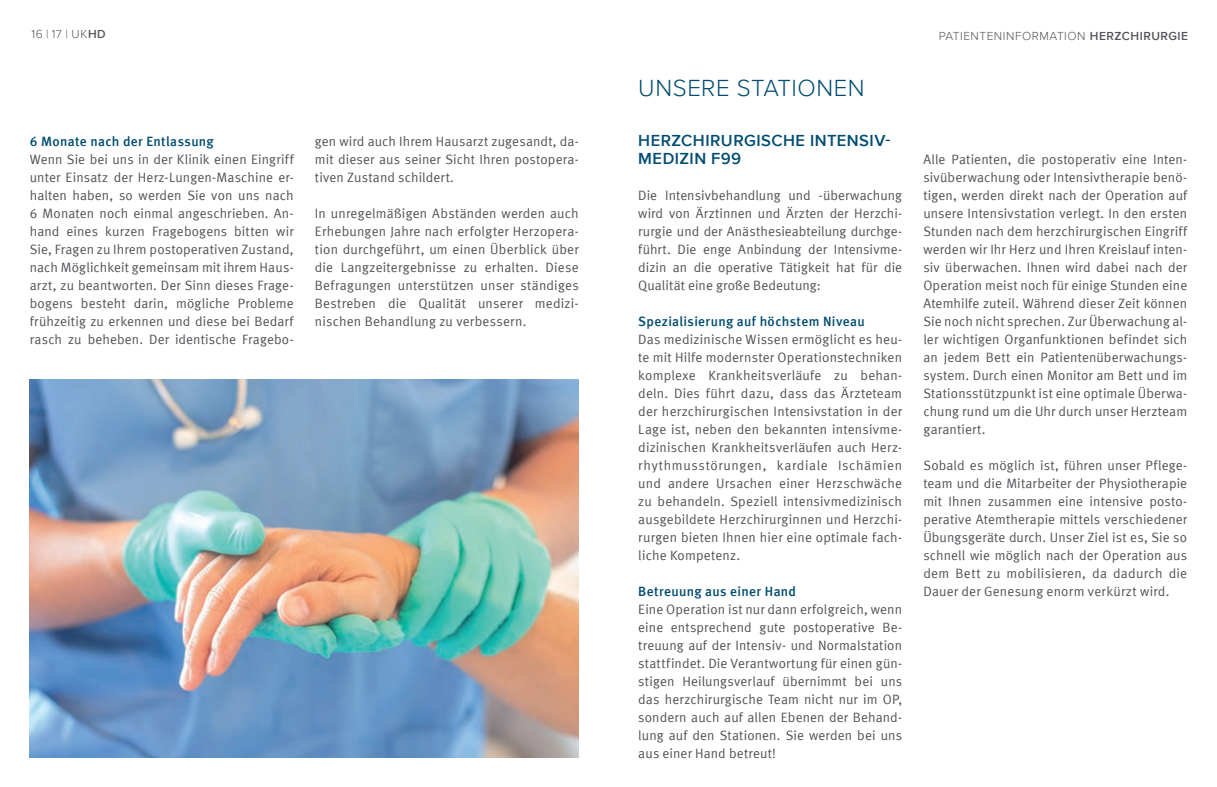
<style>
.page{position:relative;width:1217px;height:787px;background:#fff}
.page>*{position:absolute;margin:0;border:0;box-sizing:border-box;transform-origin:0 0}
.Headline{font:300 24px "Proxima Nova";letter-spacing:.025em;color:#004c72}
.Subline{font:600 16.5px/18px "Proxima Nova";letter-spacing:.03em;color:#004c72}
.Fließtext{font:13.5px/18px "Meta Normal";letter-spacing:.01em;color:#515357;text-align:justify}
.Fließtext_grau_10Pt{font:500 13.5px "Meta";letter-spacing:.025em;color:#004c72}
.t1{font:300 12px "Proxima Nova";letter-spacing:.045em;color:#515357}
.t2{font:300 12px "Proxima Nova";color:#545559}
.s1{font-weight:600}
</style>
<div class="page">
<img style="left:30px;top:380px;width:548px;height:378px">
<p class="t2" style="left:31px;top:25px;width:76px">16 | 17 | UK<span class="s1">HD</span></p>
<p class="t1" style="left:938px;top:27px;width:251px">PATIENTENINFORMATION <span class="s1">HERZCHIRURGIE</span></p>
<p class="Fließtext_grau_10Pt" style="left:30px;top:133px;width:185px">6 Monate nach der Entlassung</p>
<p class="Fließtext" style="left:30px;top:150px;width:265px">Wenn Sie bei uns in der Klinik einen Eingriff unter Einsatz der Herz-Lungen-Maschine er&shy;halten haben, so werden Sie von uns nach 6 Monaten noch einmal angeschrieben. An&shy;hand eines kurzen Fragebogens bitten wir Sie, Fragen zu Ihrem postoperativen Zustand, nach Möglichkeit gemeinsam mit ihrem Haus&shy;arzt, zu beantworten. Der Sinn dieses Frage&shy;bogens besteht darin, mögliche Probleme frühzeitig zu erkennen und diese bei Bedarf rasch zu beheben. Der identische Fragebo-</p>
<p class="Fließtext" style="left:315px;top:132px;width:265px">gen wird auch Ihrem Hausarzt zugesandt, da&shy;mit dieser aus seiner Sicht Ihren postopera&shy;tiven Zustand schildert.</p>
<p class="Fließtext" style="left:315px;top:204px;width:265px">In unregelmäßigen Abständen werden auch Erhebungen Jahre nach erfolgter Herzopera&shy;tion durchgeführt, um einen Überblick über die Langzeitergebnisse zu erhalten. Diese Befragungen unterstützen unser ständiges Bestreben die Qualität unserer medizi&shy;nischen Behandlung zu verbessern.</p>
<p class="Headline" style="left:638px;top:70px;width:228px">UNSERE STATIONEN</p>
<p class="Subline" style="left:638px;top:131px;width:254px">HERZCHIRURGISCHE INTENSIV-<br>MEDIZIN F99</p>
<p class="Fließtext" style="left:638px;top:186px;width:265px">Die Intensivbehandlung und -überwachung wird von Ärztinnen und Ärzten der Herzchi&shy;rurgie und der Anästhesieabteilung durchge&shy;führt. Die enge Anbindung der Intensivme&shy;dizin an die operative Tätigkeit hat für die Qualität eine große Bedeutung:</p>
<p class="Fließtext_grau_10Pt" style="left:638px;top:313px;width:228px">Spezialisierung auf höchstem Niveau</p>
<p class="Fließtext" style="left:638px;top:330px;width:265px">Das medizinische Wissen ermöglicht es heu&shy;te mit Hilfe modernster Operationstechniken komplexe Krankheitsverläufe zu behan&shy;deln. Dies führt dazu, dass das Ärzteteam der herzchirurgischen Intensivstation in der Lage ist, neben den bekannten intensivme&shy;dizinischen Krankheitsverläufen auch Herz&shy;rhythmusstörungen, kardiale Ischämien und andere Ursachen einer Herzschwäche zu behandeln. Speziell intensivmedizinisch ausgebildete Herzchirurginnen und Herzchi&shy;rurgen bieten Ihnen hier eine optimale fach&shy;liche Kompetenz.</p>
<p class="Fließtext_grau_10Pt" style="left:638px;top:583px;width:159px">Betreuung aus einer Hand</p>
<p class="Fließtext" style="left:638px;top:600px;width:265px">Eine Operation ist nur dann erfolgreich, wenn eine entsprechend gute postoperative Be&shy;treuung auf der Intensiv- und Normalstation stattfindet. Die Verantwortung für einen gün&shy;stigen Heilungsverlauf übernimmt bei uns das herzchirurgische Team nicht nur im OP, sondern auch auf allen Ebenen der Behand&shy;lung auf den Stationen. Sie werden bei uns aus einer Hand betreut!</p>
<p class="Fließtext" style="left:923px;top:150px;width:265px">Alle Patienten, die postoperativ eine Inten&shy;sivüberwachung oder Intensivtherapie benö&shy;tigen, werden direkt nach der Operation auf unsere Intensivstation verlegt. In den ersten Stunden nach dem herzchirurgischen Eingriff werden wir Ihr Herz und Ihren Kreislauf inten&shy;siv überwachen. Ihnen wird dabei nach der Operation meist noch für einige Stunden eine Atemhilfe zuteil. Während dieser Zeit können Sie noch nicht sprechen. Zur Überwachung al&shy;ler wichtigen Organfunktionen befindet sich an jedem Bett ein Patientenüberwachungs&shy;system. Durch einen Monitor am Bett und im Stationsstützpunkt ist eine optimale Überwa&shy;chung rund um die Uhr durch unser Herzteam garantiert.</p>
<p class="Fließtext" style="left:923px;top:456px;width:265px">Sobald es möglich ist, führen unser Pflege&shy;team und die Mitarbeiter der Physiotherapie mit Ihnen zusammen eine intensive posto&shy;perative Atemtherapie mittels verschiedener Übungsgeräte durch. Unser Ziel ist es, Sie so schnell wie möglich nach der Operation aus dem Bett zu mobilisieren, da dadurch die Dauer der Genesung enorm verkürzt wird.</p>
</div>
